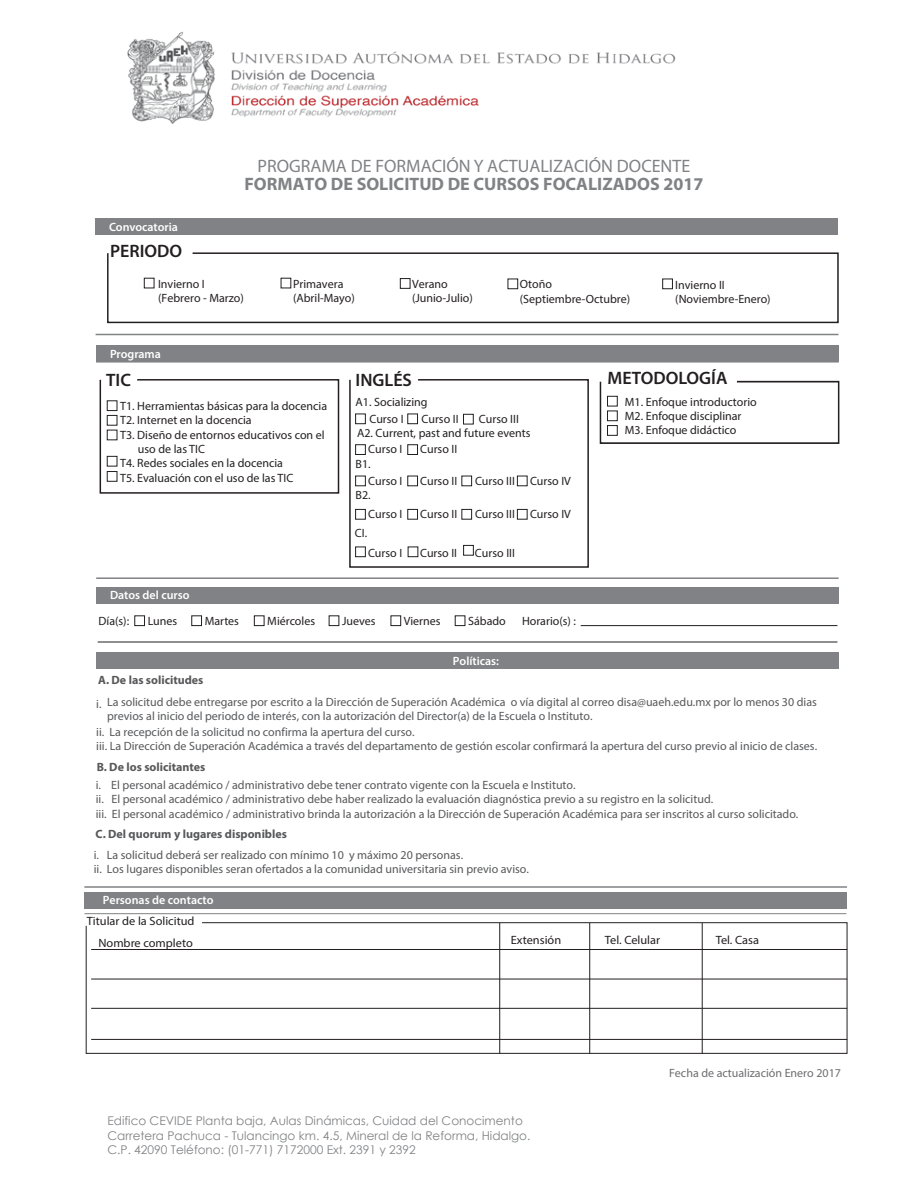
<style>
.page{position:relative;width:918px;height:1188px;background:#fff}
.page>*{position:absolute;margin:0;border:0;box-sizing:border-box;transform-origin:0 0}
.t1{font:700 18px "Myriad Pro";color:#808285}
.t2{font:18px "Myriad Pro";color:#808285}
.t3{font:600 18px "Myriad Pro";color:#231f20}
.t4{font:12px/14.4px "Myriad Pro";color:#57585a}
.t5{font:12px/14.4px "Myriad Pro";color:#231f20}
.t6{font:12px/14.4px "Century Gothic";color:#808285}
.t7{font:700 12px "Myriad Pro";color:#57585a}
.t8{font:600 12px "Myriad Pro";color:#fff}
.t9{font:12px "Myriad Pro";color:#6c6d70}
</style>
<div class="page">
<div style="left:96px;top:345px;width:743px;height:17px;background:#808285"></div>
<div style="left:95px;top:218px;width:743px;height:16px;background:#808285"></div>
<hr style="left:96px;top:361px;width:743px;height:2px;background:#808285">
<hr style="left:581px;top:625px;width:256px;height:1px;background:#231f20">
<svg style="left:99px;top:379px;width:241px;height:115px"></svg>
<svg style="left:349px;top:379px;width:240px;height:189px"></svg>
<svg style="left:599px;top:380px;width:241px;height:64px"></svg>
<div style="left:107px;top:401px;width:10px;height:10px;border:1px solid #231f20"></div>
<div style="left:107px;top:415px;width:10px;height:10px;border:1px solid #231f20"></div>
<div style="left:107px;top:430px;width:10px;height:10px;border:1px solid #231f20"></div>
<div style="left:107px;top:456px;width:10px;height:10px;border:1px solid #231f20"></div>
<div style="left:107px;top:471px;width:10px;height:10px;border:1px solid #231f20"></div>
<div style="left:607px;top:396px;width:10px;height:10px;border:1px solid #231f20"></div>
<div style="left:607px;top:411px;width:10px;height:10px;border:1px solid #231f20"></div>
<div style="left:607px;top:425px;width:10px;height:11px;border:1px solid #231f20"></div>
<div style="left:355px;top:414px;width:11px;height:10px;border:1px solid #231f20"></div>
<div style="left:355px;top:445px;width:11px;height:10px;border:1px solid #231f20"></div>
<div style="left:355px;top:476px;width:11px;height:10px;border:1px solid #231f20"></div>
<div style="left:408px;top:414px;width:10px;height:10px;border:1px solid #231f20"></div>
<div style="left:408px;top:445px;width:10px;height:10px;border:1px solid #231f20"></div>
<div style="left:408px;top:476px;width:10px;height:10px;border:1px solid #231f20"></div>
<div style="left:355px;top:509px;width:11px;height:10px;border:1px solid #231f20"></div>
<div style="left:408px;top:509px;width:10px;height:10px;border:1px solid #231f20"></div>
<div style="left:462px;top:509px;width:10px;height:10px;border:1px solid #231f20"></div>
<div style="left:517px;top:509px;width:10px;height:10px;border:1px solid #231f20"></div>
<div style="left:462px;top:476px;width:10px;height:10px;border:1px solid #231f20"></div>
<div style="left:517px;top:476px;width:10px;height:10px;border:1px solid #231f20"></div>
<svg style="left:107px;top:252px;width:732px;height:72px"></svg>
<div style="left:96px;top:587px;width:743px;height:17px;background:#808285"></div>
<div style="left:96px;top:652px;width:743px;height:17px;background:#808285"></div>
<hr style="left:96px;top:577px;width:743px;height:2px;background:#808285">
<hr style="left:98px;top:642px;width:739px;height:1px;background:#231f20">
<div style="left:135px;top:616px;width:10px;height:10px;border:1px solid #231f20"></div>
<div style="left:192px;top:616px;width:10px;height:10px;border:1px solid #231f20"></div>
<div style="left:254px;top:616px;width:10px;height:10px;border:1px solid #231f20"></div>
<div style="left:329px;top:616px;width:10px;height:10px;border:1px solid #231f20"></div>
<div style="left:391px;top:616px;width:10px;height:10px;border:1px solid #231f20"></div>
<div style="left:455px;top:616px;width:10px;height:10px;border:1px solid #231f20"></div>
<div style="left:84px;top:892px;width:763px;height:17px;background:#808285"></div>
<hr style="left:84px;top:913px;width:762px;height:1px;background:#808285">
<svg style="left:85px;top:922px;width:763px;height:132px"></svg>
<hr style="left:499px;top:923px;width:1px;height:131px;background:#231f20">
<hr style="left:91px;top:949px;width:756px;height:1px;background:#231f20">
<hr style="left:91px;top:979px;width:756px;height:1px;background:#231f20">
<hr style="left:91px;top:1008px;width:756px;height:1px;background:#231f20">
<hr style="left:91px;top:1039px;width:756px;height:1px;background:#231f20">
<img style="left:127px;top:31px;width:549px;height:93px">
<hr style="left:84px;top:886px;width:763px;height:2px;background:#808285">
<hr style="left:96px;top:334px;width:742px;height:1px;background:#808285">
<div style="left:355px;top:547px;width:11px;height:10px;border:1px solid #231f20"></div>
<div style="left:408px;top:547px;width:10px;height:10px;border:1px solid #231f20"></div>
<div style="left:463px;top:545px;width:11px;height:10px;border:1px solid #231f20"></div>
<hr style="left:589px;top:923px;width:1px;height:131px;background:#231f20">
<hr style="left:702px;top:923px;width:1px;height:131px;background:#231f20">
<div style="left:463px;top:414px;width:10px;height:10px;border:1px solid #231f20"></div>
<p class="t8" style="left:109px;top:220px;width:70px">Convocatoria</p>
<h1 class="t2" style="left:258px;top:154px;width:434px">PROGRAMA DE FORMACIÓN Y ACTUALIZACIÓN DOCENTE</h1>
<h1 class="t1" style="left:244px;top:173px;width:460px">FORMATO DE SOLICITUD DE CURSOS FOCALIZADOS 2017</h1>
<h1 class="t3" style="left:110px;top:240px;width:73px">PERIODO</h1>
<p class="t5" style="left:158px;top:277px;width:87px;line-height:14px">Invierno I (Febrero - Marzo)</p>
<p class="t5" style="left:293px;top:277px;width:63px;line-height:14px">Primavera (Abril-Mayo)</p>
<p class="t5" style="left:412px;top:277px;width:62px;line-height:14px">Verano (Junio-Julio)</p>
<p class="t5" style="left:520px;top:277px;width:112px">Otoño (Septiembre-Octubre)</p>
<p class="t5" style="left:675px;top:277px;width:97px">Invierno II (Noviembre-Enero)</p>
<p class="t8" style="left:110px;top:346px;width:52px">Programa</p>
<h1 class="t3" style="left:106px;top:368px;width:26px">TIC</h1>
<h1 class="t3" style="left:356px;top:368px;width:58px">INGLÉS</h1>
<h1 class="t3" style="left:608px;top:367px;width:121px">METODOLOGÍA</h1>
<p class="t5" style="left:120px;top:399px;width:208px">T1. Herramientas básicas para la docencia</p>
<p class="t5" style="left:120px;top:413px;width:133px">T2. Internet en la docencia</p>
<p class="t5" style="left:120px;top:427px;width:206px">T3. Diseño de entornos educativos con el</p>
<p class="t5" style="left:138px;top:442px;width:69px">uso de las TIC</p>
<p class="t5" style="left:120px;top:456px;width:164px">T4. Redes sociales en la docencia</p>
<p class="t5" style="left:120px;top:470px;width:175px">T5. Evaluación con el uso de las TIC</p>
<p class="t5" style="left:625px;top:394px;width:133px">M1. Enfoque introductorio<br>M2. Enfoque disciplinar<br>M3. Enfoque didáctico</p>
<p class="t5" style="left:369px;top:393px;width:60px;line-height:17.4px;text-indent:-14px">A1. Socializing<br>Curso I</p>
<p class="t5" style="left:357px;top:412px;width:175px;text-indent:122px">Curso III<br>A2. Current, past and future events</p>
<p class="t5" style="left:368px;top:442px;width:36px">Curso I</p>
<p class="t5" style="left:420px;top:442px;width:38px">Curso II</p>
<p class="t5" style="left:368px;top:455px;width:36px;line-height:17.4px;text-indent:-13px">B1.<br>Curso I</p>
<p class="t5" style="left:421px;top:412px;width:39px">Curso II</p>
<p class="t5" style="left:420px;top:474px;width:38px">Curso II</p>
<p class="t5" style="left:475px;top:474px;width:41px">Curso III</p>
<p class="t5" style="left:530px;top:474px;width:42px">Curso IV</p>
<p class="t5" style="left:368px;top:486px;width:36px;line-height:18.9px;text-indent:-13px">B2.<br>Curso I</p>
<p class="t5" style="left:355px;top:526px;width:14px">CI.</p>
<p class="t5" style="left:420px;top:507px;width:38px">Curso II</p>
<p class="t5" style="left:475px;top:507px;width:41px">Curso III</p>
<p class="t5" style="left:530px;top:507px;width:42px">Curso IV</p>
<p class="t5" style="left:368px;top:546px;width:36px">Curso I</p>
<p class="t5" style="left:420px;top:546px;width:39px">Curso II</p>
<p class="t5" style="left:475px;top:546px;width:41px">Curso III</p>
<p class="t8" style="left:110px;top:588px;width:81px">Datos del curso</p>
<p class="t5" style="left:99px;top:614px;width:32px">Día(s):</p>
<p class="t5" style="left:148px;top:614px;width:31px">Lunes</p>
<p class="t5" style="left:205px;top:614px;width:36px">Martes</p>
<p class="t5" style="left:267px;top:614px;width:49px">Miércoles</p>
<p class="t5" style="left:342px;top:614px;width:35px">Jueves</p>
<p class="t5" style="left:404px;top:614px;width:38px">Viernes</p>
<p class="t5" style="left:468px;top:614px;width:39px">Sábado</p>
<p class="t5" style="left:522px;top:614px;width:56px">Horario(s) :</p>
<p class="t8" style="left:453px;top:653px;width:48px">Políticas:</p>
<p class="t7" style="left:98px;top:672px;width:107px">A. De las solicitudes</p>
<p class="t4" style="left:107px;top:695px;width:711px;line-height:14px;text-indent:-11px">i. La solicitud debe entregarse por escrito a la Dirección de Superación Académica o vía digital al correo disa@uaeh.edu.mx por lo menos 30 dias previos al inicio del periodo de interés, con la autorización del Director(a) de la Escuela o Instituto.</p>
<p class="t4" style="left:96px;top:724px;width:722px">ii. La recepción de la solicitud no confirma la apertura del curso.<br>iii. La Dirección de Superación Académica a través del departamento de gestión escolar confirmará la apertura del curso previo al inicio de clases.</p>
<p class="t7" style="left:97px;top:759px;width:110px">B. De los solicitantes</p>
<p class="t4" style="left:96px;top:777px;width:704px">i. El personal académico / administrativo debe tener contrato vigente con la Escuela e Instituto.<br>ii. El personal académico / administrativo debe haber realizado la evaluación diagnóstica previo a su registro en la solicitud.<br>iii. El personal académico / administrativo brinda la autorización a la Dirección de Superación Académica para ser inscritos al curso solicitado.</p>
<p class="t7" style="left:96px;top:827px;width:193px">C. Del quorum y lugares disponibles</p>
<p class="t4" style="left:94px;top:847px;width:437px">i. La solicitud deberá ser realizado con mínimo 10 y máximo 20 personas.<br>ii. Los lugares disponibles seran ofertados a la comunidad universitaria sin previo aviso.</p>
<p class="t8" style="left:103px;top:892px;width:112px">Personas de contacto</p>
<p class="t5" style="left:87px;top:910px;width:109px;line-height:21.5px;text-align:right">Titular de la Solicitud<br>Nombre completo</p>
<p class="t5" style="left:511px;top:932px;width:52px">Extensión</p>
<p class="t5" style="left:605px;top:932px;width:57px">Tel. Celular</p>
<p class="t5" style="left:716px;top:932px;width:45px">Tel. Casa</p>
<p class="t9" style="left:669px;top:1065px;width:173px">Fecha de actualización Enero 2017</p>
<p class="t6" style="left:107px;top:1113px;width:424px">Edifico CEVIDE Planta baja, Aulas Dinámicas, Cuidad del Conocimento<br>Carretera Pachuca - Tulancingo km. 4.5, Mineral de la Reforma, Hidalgo.<br>C.P. 42090 Teléfono: (01-771) 7172000 Ext. 2391 y 2392</p>
</div>
